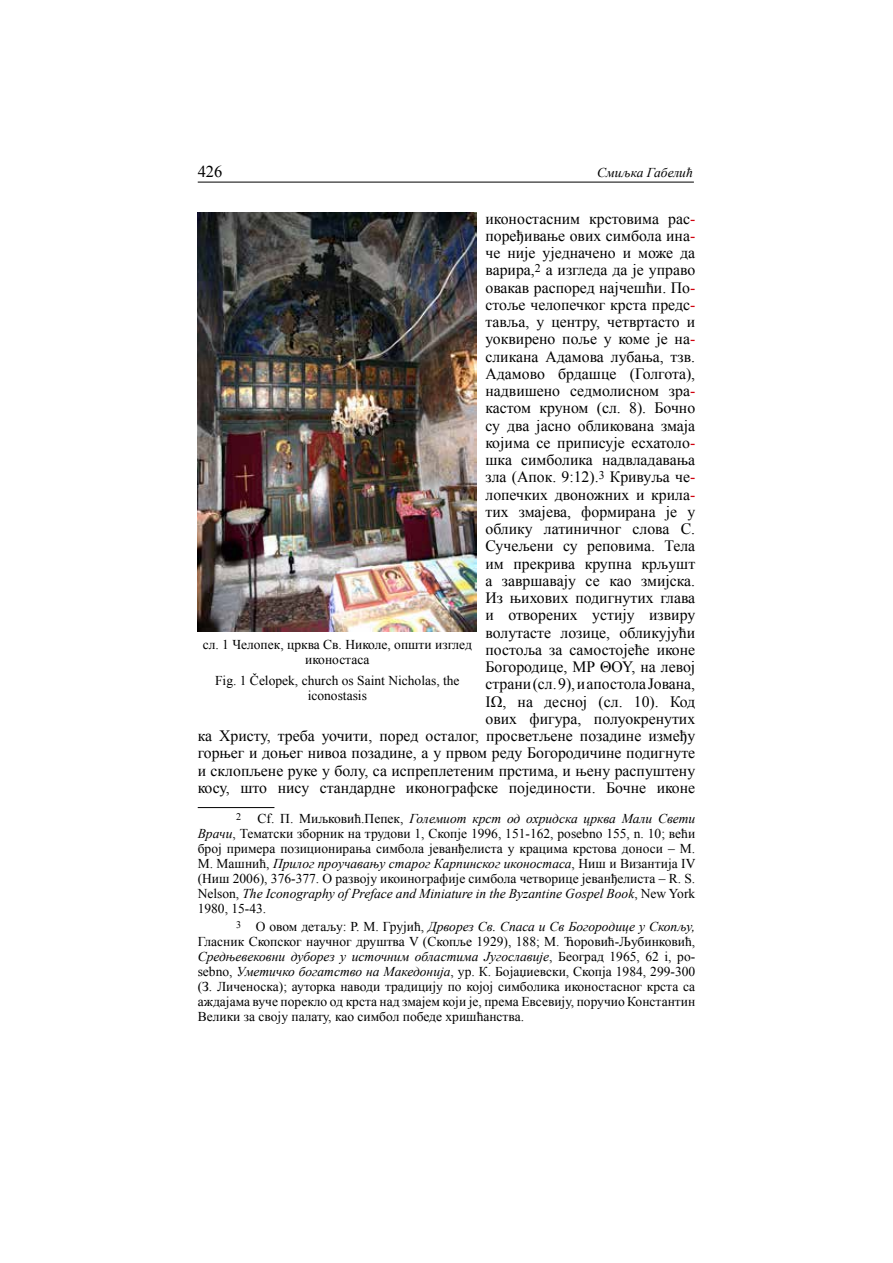
<style>
.page{position:relative;width:893px;height:1263px;background:#fff}
.page>*{position:absolute;margin:0;border:0;box-sizing:border-box;transform-origin:0 0}
.t1{font:16.5px "Times New Roman";color:#000}
.t2{font:15.75px/17.2px "Times New Roman";color:#000;text-align:right}
.t3{font:13.5px/15px "Times New Roman";color:#000;text-align:justify}
.t4{font:italic 13.5px "Times New Roman";color:#000}
.s1{color:#d1010e}
.s2{font-style:italic}
</style>
<div class="page">
<hr style="left:198px;top:182px;width:496px;height:1px;background:#000">
<hr style="left:198px;top:807px;width:76px;height:1px;background:#000">
<img style="left:198px;top:213px;width:279px;height:418px">
<p class="t1" style="left:198px;top:161px;width:26px">426</p>
<p class="t4" style="left:597px;top:164px;width:97px">Смиљка Габелић</p>
<p class="t2" style="left:198px;top:209px;width:499px">иконостасним крстовима рас<span class="s1">-<br></span>поређивање ових симбола ина<span class="s1">-<br></span>че није уједначено и може да<br>варира,<sup>2</sup> а изгледа да је управо<br>овакав распоред најчешћи. По<span class="s1">-<br></span>стоље челопечког крста предс<span class="s1">-<br></span>тавља, у центру, четвртасто и<br>уоквирено поље у коме је на<span class="s1">-<br></span>сликана Адамова лубања, тзв.<br>Адамово брдашце (Голгота),<br>надвишено седмолисном зра<span class="s1">-<br></span>кастом круном (сл. 8). Бочно<br>су два јасно обликована змаја<br>којима се приписује есхатоло<span class="s1">-<br></span>шка симболика надвладавања<br>зла (Апок. 9:12).<sup>3</sup> Кривуља че<span class="s1">-<br></span>лопечких двоножних и крила<span class="s1">-<br></span>тих змајева, формирана је у<br>облику латиничног слова С.<br>Сучељени су реповима. Тела<br>им прекрива крупна крљушт<br>а завршавају се као змијска.<br>Из њихових подигнутих глава<br>и отворених устију извиру<br>волутасте лозице, обликујући<br>постоља за самостојеће иконе<br>Богородице, МΡ ΘΟΥ, на левој<br>страни (сл. 9), и апостола Јована,<br>ΙΩ, на десној (сл. 10). Код<br>ових фигура, полуокренутих<br>ка Христу, треба уочити, поред осталог, просветљене позадине између горњег и доњег нивоа позадине, а у првом реду Богородичине подигнуте и склопљене руке у болу, са испреплетеним прстима, и њену распуштену косу, што нису стандардне иконографске појединости. Бочне иконе</p>
<p class="t3" style="left:198px;top:810px;width:499px;text-indent:38px"><sup>2</sup> Cf. П. Миљковић.Пепек, <span class="s2">Големиот крст од охридска црква Мали Свети Врачи</span>, Тематски зборник на трудови 1, Скопје 1996, 151-162, posebno 155, n. 10; већи број примера позиционирања симбола јеванђелиста у крацима крстова доноси – М.<br>М. Машнић, <span class="s2">Прилог прoучавању старог Карпинског иконостаса</span>, Ниш и Византија IV (Ниш 2006), 376-377. O развоју икоинографије симбола четворице јеванђелиста – R. S.<br>Nelson, <span class="s2">The Iconography of Preface and Miniature in the Byzantine Gospel Book</span>, New York 1980, 15-43.</p>
<p class="t3" style="left:198px;top:918px;width:499px;text-indent:38px"><sup>3</sup> O овом детаљу: Р. М. Грујић, <span class="s2">Дрворез Св. Спаса и Св Богородице у Скопљу, </span>Гласник Скопског научног друштва V (Скопље 1929), 188; М. Ћоровић-Љубинковић, <span class="s2">Средњевековни дуборез у источним областима Југославије</span>, Београд 1965, 62 i, po&shy;sebno, <span class="s2">Уметичко богатство на Македонија</span>, ур. К. Бојаџиевски, Скопја 1984, 299-300 (З. Личеноска); ауторка наводи традицију по којој симболика иконостасног крста са аждајама вуче порекло од крста над змајем који je, према Евсевију, поручио Константин Велики за своју палату, као симбол победе хришћанства.</p>
<p class="t3" style="left:203px;top:637px;width:271px;text-align:center">сл. 1 Челопек, црква Св. Николе, општи изглед иконостаса</p>
<p class="t3" style="left:215px;top:673px;width:246px;text-align:center">Fig. 1 Čelopek, church os Saint Nicholas, the iconostasis</p>
</div>
